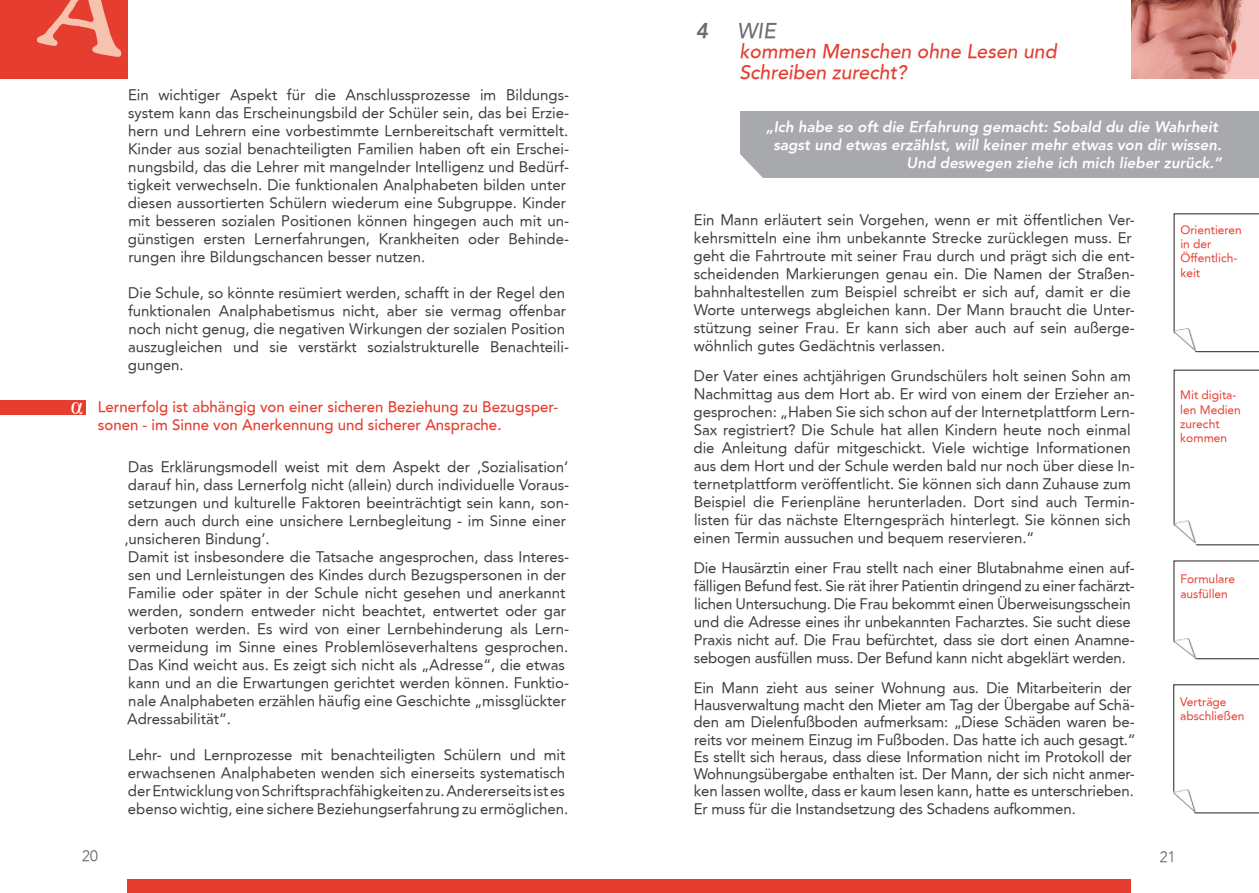
<style>
.page{position:relative;width:1259px;height:893px;background:#fff}
.page>*{position:absolute;margin:0;border:0;box-sizing:border-box;transform-origin:0 0}
.t1{font:italic 500 21px "Avenir";color:#6c6d70}
.t2{font:italic 800 21px "Avenir";color:#6c6d70}
.t3{font:italic 500 19.5px/21px "Avenir";color:#e53e30}
.t4{font:15px/18px "Avenir";color:#3e3e3f}
.t5{font:italic 800 15px/18px "Avenir";color:#fff;text-align:right}
.t6{font:500 15px/18px "Avenir";color:#e53e30}
.t7{font:300 15px "Avenir";color:#57585a}
.t8{font:12px/14.4px "Avenir";color:#e53e30}
</style>
<div class="page">
<div style="left:0;top:0;width:128px;height:79px;background:#e53e30"></div>
<div style="left:128px;top:879px;width:1003px;height:14px;background:#e53e30"></div>
<div style="left:740px;top:111px;width:519px;height:67px;background:#a8a9ad"></div>
<svg style="left:1173px;top:685px;width:86px;height:129px"></svg>
<img style="left:1173px;top:789px;width:33px;height:25px">
<svg style="left:1173px;top:214px;width:86px;height:139px"></svg>
<img style="left:1173px;top:321px;width:34px;height:32px">
<svg style="left:740px;top:154px;width:23px;height:24px"></svg>
<svg style="left:1131px;top:0;width:128px;height:79px;background:#cf8a80"></svg>
<div style="left:0;top:400px;width:85px;height:15px;background:#e53e30"></div>
<svg style="left:1173px;top:370px;width:86px;height:290px"></svg>
<img style="left:1173px;top:513px;width:34px;height:32px">
<p class="t4" style="left:128px;top:86px;width:443px">Ein wichtiger Aspekt für die Anschlussprozesse im Bildungs&shy;system kann das Erscheinungsbild der Schüler sein, das bei Erzie&shy;hern und Lehrern eine vorbestimmte Lernbereitschaft vermittelt.<br>Kinder aus sozial benachteiligten Familien haben oft ein Erschei&shy;nungsbild, das die Lehrer mit mangelnder Intelligenz und Bedürf&shy;tigkeit verwechseln. Die funktionalen Analphabeten bilden unter diesen aussortierten Schülern wiederum eine Subgruppe. Kinder mit besseren sozialen Positionen können hingegen auch mit un&shy;günstigen ersten Lernerfahrungen, Krankheiten oder Behinde&shy;rungen ihre Bildungschancen besser nutzen.</p>
<p class="t4" style="left:128px;top:284px;width:443px">Die Schule, so könnte resümiert werden, schafft in der Regel den funktionalen Analphabetismus nicht, aber sie vermag offenbar noch nicht genug, die negativen Wirkungen der sozialen Position auszugleichen und sie verstärkt sozialstrukturelle Benachteili&shy;gungen.</p>
<h3 class="t6" style="left:98px;top:398px;width:462px">Lernerfolg ist abhängig von einer sicheren Beziehung zu Bezugsper&shy;sonen - im Sinne von Anerkennung und sicherer Ansprache.</h3>
<p class="t4" style="left:124px;top:458px;width:446px">Das Erklärungsmodell weist mit dem Aspekt der ‚Sozialisation‘ darauf hin, dass Lernerfolg nicht (allein) durch individuelle Voraus&shy;setzungen und kulturelle Faktoren beeinträchtigt sein kann, son&shy;dern auch durch eine unsichere Lernbegleitung - im Sinne einer ‚unsicheren Bindung’.</p>
<p class="t4" style="left:127px;top:548px;width:443px">Damit ist insbesondere die Tatsache angesprochen, dass Interes&shy;sen und Lernleistungen des Kindes durch Bezugspersonen in der Familie oder später in der Schule nicht gesehen und anerkannt werden, sondern entweder nicht beachtet, entwertet oder gar verboten werden. Es wird von einer Lernbehinderung als Lern&shy;vermeidung im Sinne eines Problemlöseverhaltens gesprochen.<br>Das Kind weicht aus. Es zeigt sich nicht als „Adresse“, die etwas kann und an die Erwartungen gerichtet werden können. Funktio&shy;nale Analphabeten erzählen häufig eine Geschichte „missglückter Adressabilität“.</p>
<p class="t4" style="left:128px;top:746px;width:442px">Lehr- und Lernprozesse mit benachteiligten Schülern und mit erwachsenen Analphabeten wenden sich einerseits systematisch der Entwicklung von Schriftsprachfähigkeiten zu. Andererseits ist es ebenso wichtig, eine sichere Beziehungserfahrung zu ermöglichen.</p>
<h2 class="t2" style="left:696px;top:19px;width:14px">4</h2>
<h2 class="t1" style="left:737px;top:19px;width:40px">WIE</h2>
<h2 class="t3" style="left:739px;top:41px;width:319px">kommen Menschen ohne Lesen und<br>Schreiben zurecht?</h2>
<p class="t5" style="left:766px;top:118px;width:457px">„Ich habe so oft die Erfahrung gemacht: Sobald du die Wahrheit sagst und etwas erzählst, will keiner mehr etwas von dir wissen.<br>Und deswegen ziehe ich mich lieber zurück.“</p>
<p class="t4" style="left:693px;top:211px;width:443px">Ein Mann erläutert sein Vorgehen, wenn er mit öffentlichen Ver&shy;kehrsmitteln eine ihm unbekannte Strecke zurücklegen muss. Er geht die Fahrtroute mit seiner Frau durch und prägt sich die ent&shy;scheidenden Markierungen genau ein. Die Namen der Straßen&shy;bahnhaltestellen zum Beispiel schreibt er sich auf, damit er die Worte unterwegs abgleichen kann. Der Mann braucht die Unter&shy;stützung seiner Frau. Er kann sich aber auch auf sein außerge&shy;wöhnlich gutes Gedächtnis verlassen.</p>
<p class="t4" style="left:693px;top:367px;width:443px">Der Vater eines achtjährigen Grundschülers holt seinen Sohn am Nachmittag aus dem Hort ab. Er wird von einem der Erzieher an&shy;gesprochen: „Haben Sie sich schon auf der Internetplattform Lern-Sax registriert? Die Schule hat allen Kindern heute noch einmal die Anleitung dafür mitgeschickt. Viele wichtige Informationen aus dem Hort und der Schule werden bald nur noch über diese In&shy;ternetplattform veröffentlicht. Sie können sich dann Zuhause zum Beispiel die Ferienpläne herunterladen. Dort sind auch Termin&shy;listen für das nächste Elterngespräch hinterlegt. Sie können sich einen Termin aussuchen und bequem reservieren.“</p>
<p class="t4" style="left:694px;top:559px;width:442px">Die Hausärztin einer Frau stellt nach einer Blutabnahme einen auf&shy;fälligen Befund fest. Sie rät ihrer Patientin dringend zu einer fachärzt&shy;lichen Untersuchung. Die Frau bekommt einen Überweisungsschein und die Adresse eines ihr unbekannten Facharztes. Sie sucht diese Praxis nicht auf. Die Frau befürchtet, dass sie dort einen Anamne&shy;sebogen ausfüllen muss. Der Befund kann nicht abgeklärt werden.</p>
<p class="t4" style="left:693px;top:679px;width:444px;line-height:17.4px">Ein Mann zieht aus seiner Wohnung aus. Die Mitarbeiterin der Hausverwaltung macht den Mieter am Tag der Übergabe auf Schä&shy;den am Dielenfußboden aufmerksam: „Diese Schäden waren be&shy;reits vor meinem Einzug im Fußboden. Das hatte ich auch gesagt.“ Es stellt sich heraus, dass diese Information nicht im Protokoll der Wohnungsübergabe enthalten ist. Der Mann, der sich nicht anmer&shy;ken lassen wollte, dass er kaum lesen kann, hatte es unterschrieben.<br>Er muss für die Instandsetzung des Schadens aufkommen.</p>
<h3 class="t8" style="left:1180px;top:222px;width:63px">Orientieren in der<br>Öffentlich&shy;keit</h3>
<h4 class="t8" style="left:1180px;top:388px;width:62px">Mit digita&shy;len Medien zurecht kommen</h4>
<h4 class="t8" style="left:1180px;top:572px;width:56px">Formulare ausfüllen</h4>
<h4 class="t8" style="left:1180px;top:694px;width:66px">Verträge abschließen</h4>
<p class="t7" style="left:82px;top:847px;width:17px">20</p>
<p class="t7" style="left:1160px;top:848px;width:17px">21</p>
</div>
